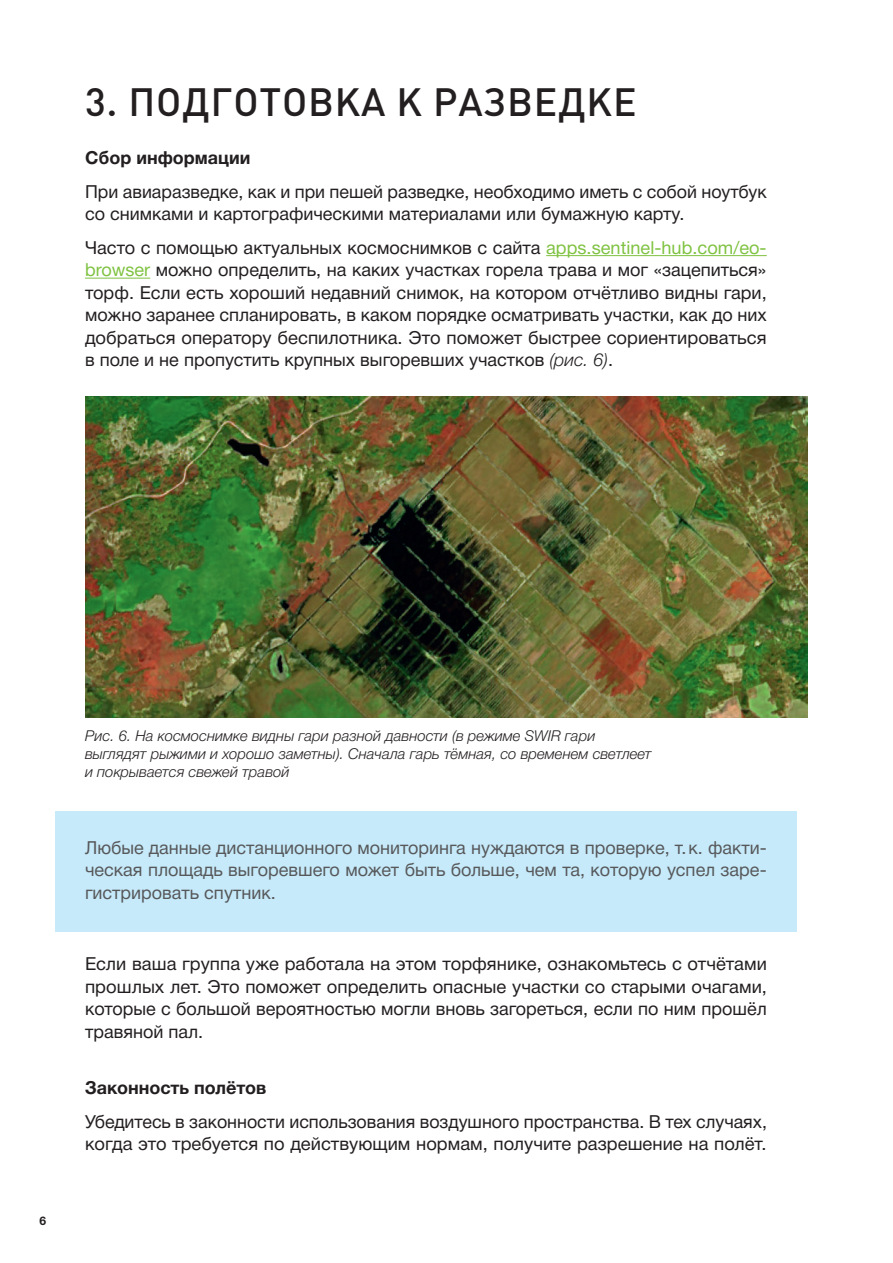
<style>
.page{position:relative;width:893px;height:1263px;background:#fff}
.page>*{position:absolute;margin:0;border:0;box-sizing:border-box;transform-origin:0 0}
.zag{font:39px "Plumb Medium C";letter-spacing:.02em;color:#231f20}
.main{font:18px/22.5px "Helvetica Neue Cyr";color:#231f20}
.vrezka{font:18px/22.5px "Helvetica Neue Cyr";color:#57585a;text-align:justify}
.main-2{font:700 18px "Helvetica Neue Cyr";color:#231f20}
.ris{font:italic 300 15px/18px "Helvetica Neue Cyr";color:#231f20}
.t1{font:700 12px "Helvetica Neue Cyr";color:#231f20}
.s1{color:#7fc241}
.s2{font-weight:300;font-style:italic}
</style>
<div class="page">
<hr style="left:546px;top:255px;width:221px;height:1px;background:#7fc241">
<hr style="left:85px;top:278px;width:65px;height:1px;background:#7fc241">
<img style="left:85px;top:396px;width:723px;height:321px">
<div style="left:55px;top:811px;width:741px;height:121px;background:#c6eafa"></div>
<p class="zag" style="left:85px;top:80px;width:553px">3. ПОДГОТОВКА К РАЗВЕДКЕ</p>
<p class="main-2" style="left:85px;top:148px;width:167px">Сбор информации</p>
<p class="main" style="left:85px;top:180px;width:683px">При авиаразведке, как и при пешей разведке, необходимо иметь с собой ноутбук со снимками и картографическими материалами или бумажную карту.</p>
<p class="main" style="left:85px;top:236px;width:683px;text-align:justify">Часто с помощью актуальных космоснимков с сайта <span class="s1">apps.sentinel-hub.com/eo&shy;browser</span> можно определить, на каких участках горела трава и мог «зацепиться» торф. Если есть хороший недавний снимок, на котором отчётливо видны гари, можно заранее спланировать, в каком порядке осматривать участки, как до них добраться оператору беспилотника. Это поможет быстрее сориентироваться в поле и не пропустить крупных выгоревших участков <span class="s2">(рис. 6)</span>.</p>
<p class="t1" style="left:40px;top:1214px;width:8px">6</p>
<p class="ris" style="left:85px;top:727px;width:568px">Рис. 6. На космоснимке видны гари разной давности (в режиме SWIR гари выглядят рыжими и хорошо заметны). Сначала гарь тёмная, со временем светлеет и покрывается свежей травой</p>
<p class="vrezka" style="left:85px;top:836px;width:683px">Любые данные дистанционного мониторинга нуждаются в проверке, т.к. факти&shy;ческая площадь выгоревшего может быть больше, чем та, которую успел заре&shy;гистрировать спутник.</p>
<p class="main" style="left:85px;top:953px;width:683px;text-align:justify">Если ваша группа уже работала на этом торфянике, ознакомьтесь с отчётами прошлых лет. Это поможет определить опасные участки со старыми очагами, которые с большой вероятностью могли вновь загореться, если по ним прошёл травяной пал.</p>
<p class="main-2" style="left:85px;top:1078px;width:183px">Законность полётов</p>
<p class="main" style="left:85px;top:1110px;width:683px">Убедитесь в законности использования воздушного пространства. В тех случаях, когда это требуется по действующим нормам, получите разрешение на полёт.</p>
</div>
